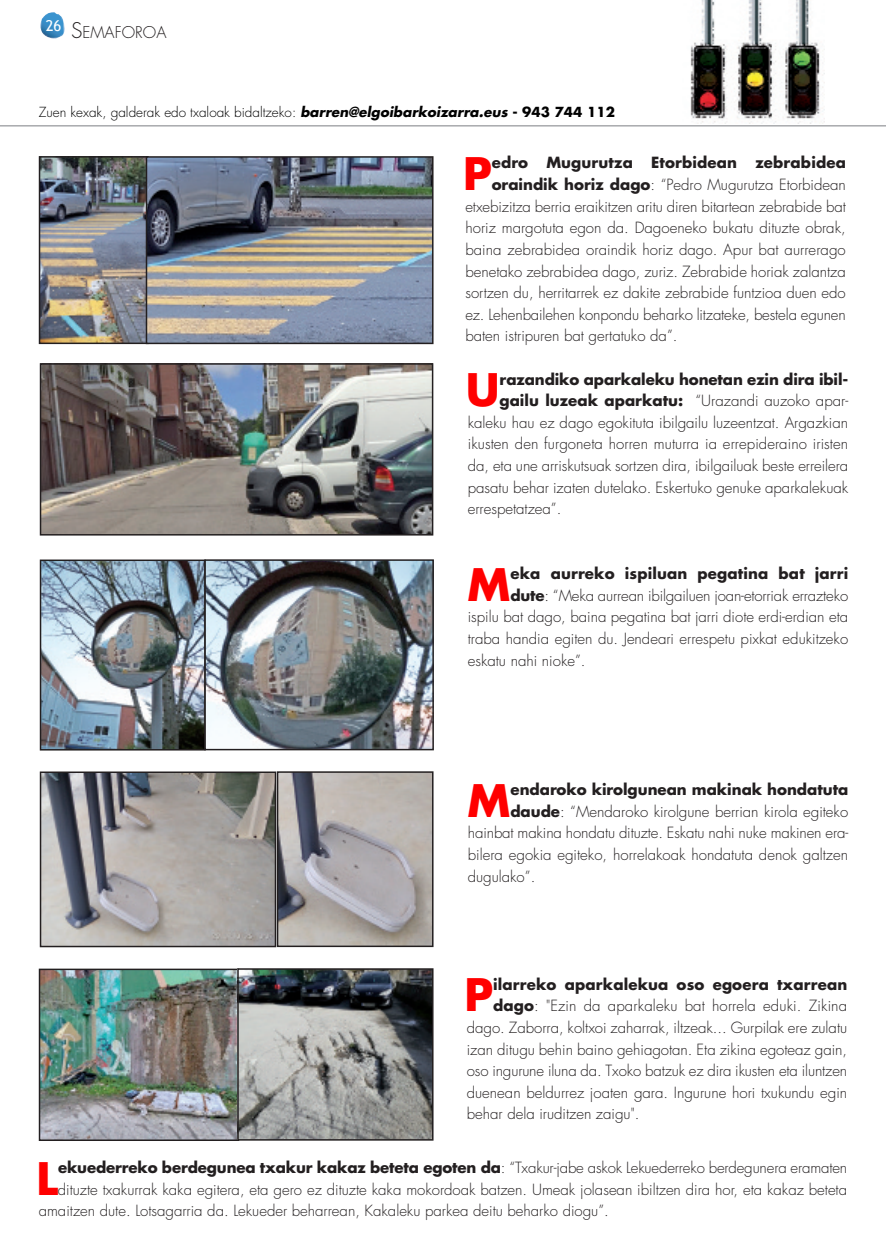
<style>
.page{position:relative;width:886px;height:1256px;background:#fff}
.page>*{position:absolute;margin:0;border:0;box-sizing:border-box;transform-origin:0 0}
.t1{font:700 43.65px "Futura";color:#f00}
.t2{font:300 15.75px "Futura";color:#231f20}
.t3{font:300 15px "Futura";color:#231f20}
.t4{font:700 15px "Futura";letter-spacing:.01em;color:#231f20}
.t5{font:300 13.5px "Futura";color:#000}
.s1{font-size:21px}
.s2{font-weight:700;font-style:italic}
.s3{font-weight:700}
.s4{font-weight:300}
</style>
<div class="page">
<img style="left:40px;top:12px;width:25px;height:27px">
<img style="left:690px;top:0;width:133px;height:124px">
<img style="left:42px;top:159px;width:104px;height:182px">
<div style="left:39px;top:156px;width:110px;height:188px;border:2px solid #231f20"></div>
<img style="left:43px;top:562px;width:388px;height:185px">
<div style="left:40px;top:559px;width:166px;height:191px;border:2px solid #231f20"></div>
<img style="left:43px;top:774px;width:230px;height:170px">
<div style="left:40px;top:771px;width:236px;height:176px;border:2px solid #231f20"></div>
<hr style="left:0;top:125px;width:885px;height:1px;background:#a8a9ad">
<img style="left:149px;top:159px;width:281px;height:182px">
<div style="left:146px;top:156px;width:287px;height:188px;border:2px solid #231f20"></div>
<div style="left:204px;top:559px;width:230px;height:191px;border:2px solid #231f20"></div>
<img style="left:43px;top:366px;width:387px;height:166px">
<div style="left:40px;top:363px;width:393px;height:172px;border:2px solid #231f20"></div>
<img style="left:280px;top:774px;width:150px;height:170px">
<div style="left:277px;top:771px;width:156px;height:176px;border:2px solid #231f20"></div>
<img style="left:42px;top:971px;width:388px;height:166px">
<div style="left:39px;top:968px;width:200px;height:172px;border:2px solid #231f20"></div>
<div style="left:237px;top:968px;width:196px;height:172px;border:2px solid #231f20"></div>
<p class="t2" style="left:46px;top:25px;width:122px"><sup>26</sup> <span class="s1">S</span>EMAFOROA</p>
<p class="t5" style="left:39px;top:106px;width:577px">Zuen kexak, galderak edo txaloak bidaltzeko: <span class="s2">barren@elgoibarkoizarra.eus</span> <span class="s3">- 943 744 112</span></p>
<h1 class="t1" style="left:463px;top:154px;width:30px">P</h1>
<p class="t4" style="left:491px;top:156px;width:355px">edro Mugurutza Etorbidean zebrabidea</p>
<p class="t3" style="left:491px;top:178px;width:355px"><span class="s3">oraindik horiz dago</span>: “Pedro Mugurutza Etorbidean</p>
<p class="t3" style="left:465px;top:199px;width:382px">etxebizitza berria eraikitzen aritu diren bitartean zebrabide bat</p>
<p class="t3" style="left:465px;top:221px;width:382px">horiz margotuta egon da. Dagoeneko bukatu dituzte obrak,</p>
<p class="t3" style="left:465px;top:242px;width:382px">baina zebrabidea oraindik horiz dago. Apur bat aurrerago</p>
<p class="t3" style="left:465px;top:264px;width:382px">benetako zebrabidea dago, zuriz. Zebrabide horiak zalantza</p>
<p class="t3" style="left:465px;top:286px;width:382px">sortzen du, herritarrek ez dakite zebrabide funtzioa duen edo</p>
<p class="t3" style="left:465px;top:307px;width:382px">ez. Lehenbailehen konpondu beharko litzateke, bestela egunen</p>
<p class="t3" style="left:465px;top:329px;width:213px">baten istripuren bat gertatuko da”.</p>
<h1 class="t1" style="left:465px;top:370px;width:35px">U</h1>
<p class="t4" style="left:499px;top:372px;width:350px">razandiko aparkaleku honetan ezin dira ibil-</p>
<p class="t4" style="left:499px;top:394px;width:350px">gailu luzeak aparkatu: <span class="s4">“Urazandi auzoko apar-</span></p>
<p class="t3" style="left:467px;top:415px;width:382px">kaleku hau ez dago egokituta ibilgailu luzeentzat. Argazkian</p>
<p class="t3" style="left:467px;top:437px;width:382px">ikusten den furgoneta horren muturra ia errepideraino iristen</p>
<p class="t3" style="left:467px;top:458px;width:382px">da, eta une arriskutsuak sortzen dira, ibilgailuak beste erreilera</p>
<p class="t3" style="left:467px;top:480px;width:382px">pasatu behar izaten dutelako. Eskertuko genuke aparkalekuak</p>
<p class="t3" style="left:467px;top:502px;width:95px">errespetatzea”.</p>
<h1 class="t1" style="left:467px;top:564px;width:44px">M</h1>
<p class="t4" style="left:510px;top:566px;width:339px">eka aurreko ispiluan pegatina bat jarri</p>
<p class="t3" style="left:510px;top:588px;width:339px"><span class="s3">dute</span>: “Meka aurrean ibilgailuen joan-etorriak errazteko</p>
<p class="t3" style="left:467px;top:610px;width:382px">ispilu bat dago, baina pegatina bat jarri diote erdi-erdian eta</p>
<p class="t3" style="left:467px;top:631px;width:382px">traba handia egiten du. Jendeari errespetu pixkat edukitzeko</p>
<p class="t3" style="left:467px;top:653px;width:119px">eskatu nahi nioke”.</p>
<h1 class="t1" style="left:467px;top:780px;width:44px">M</h1>
<p class="t4" style="left:510px;top:782px;width:339px">endaroko kirolgunean makinak hondatuta</p>
<p class="t3" style="left:510px;top:804px;width:339px"><span class="s3">daude</span>: “Mendaroko kirolgune berrian kirola egiteko</p>
<p class="t3" style="left:467px;top:826px;width:382px">hainbat makina hondatu dituzte. Eskatu nahi nuke makinen era-</p>
<p class="t3" style="left:467px;top:847px;width:382px">bilera egokia egiteko, horrelakoak hondatuta denok galtzen</p>
<p class="t3" style="left:467px;top:869px;width:69px">dugulako”.</p>
<h1 class="t1" style="left:464px;top:975px;width:30px">P</h1>
<p class="t4" style="left:493px;top:977px;width:355px">ilarreko aparkalekua oso egoera txarrean</p>
<p class="t3" style="left:493px;top:998px;width:355px"><span class="s3">dago</span>: "Ezin da aparkaleku bat horrela eduki. Zikina</p>
<p class="t3" style="left:466px;top:1020px;width:382px">dago. Zaborra, koltxoi zaharrak, iltzeak... Gurpilak ere zulatu</p>
<p class="t3" style="left:466px;top:1042px;width:382px">izan ditugu behin baino gehiagotan. Eta zikina egoteaz gain,</p>
<p class="t3" style="left:466px;top:1063px;width:382px">oso ingurune iluna da. Txoko batzuk ez dira ikusten eta iluntzen</p>
<p class="t3" style="left:466px;top:1085px;width:382px">duenean beldurrez joaten gara. Ingurune hori txukundu egin</p>
<p class="t3" style="left:466px;top:1106px;width:174px">behar dela iruditzen zaigu".</p>
<h1 class="t1" style="left:36px;top:1158px;width:23px">L</h1>
<p class="t3" style="left:58px;top:1160px;width:790px"><span class="s3">ekuederreko berdegunea txakur kakaz beteta egoten da</span>: “Txakur-jabe askok Lekuederreko berdegunera eramaten</p>
<p class="t3" style="left:58px;top:1182px;width:790px">dituzte txakurrak kaka egitera, eta gero ez dituzte kaka mokordoak batzen. Umeak jolasean ibiltzen dira hor, eta kakaz beteta</p>
<p class="t3" style="left:39px;top:1203px;width:571px">amaitzen dute. Lotsagarria da. Lekueder beharrean, Kakaleku parkea deitu beharko diogu”.</p>
</div>
